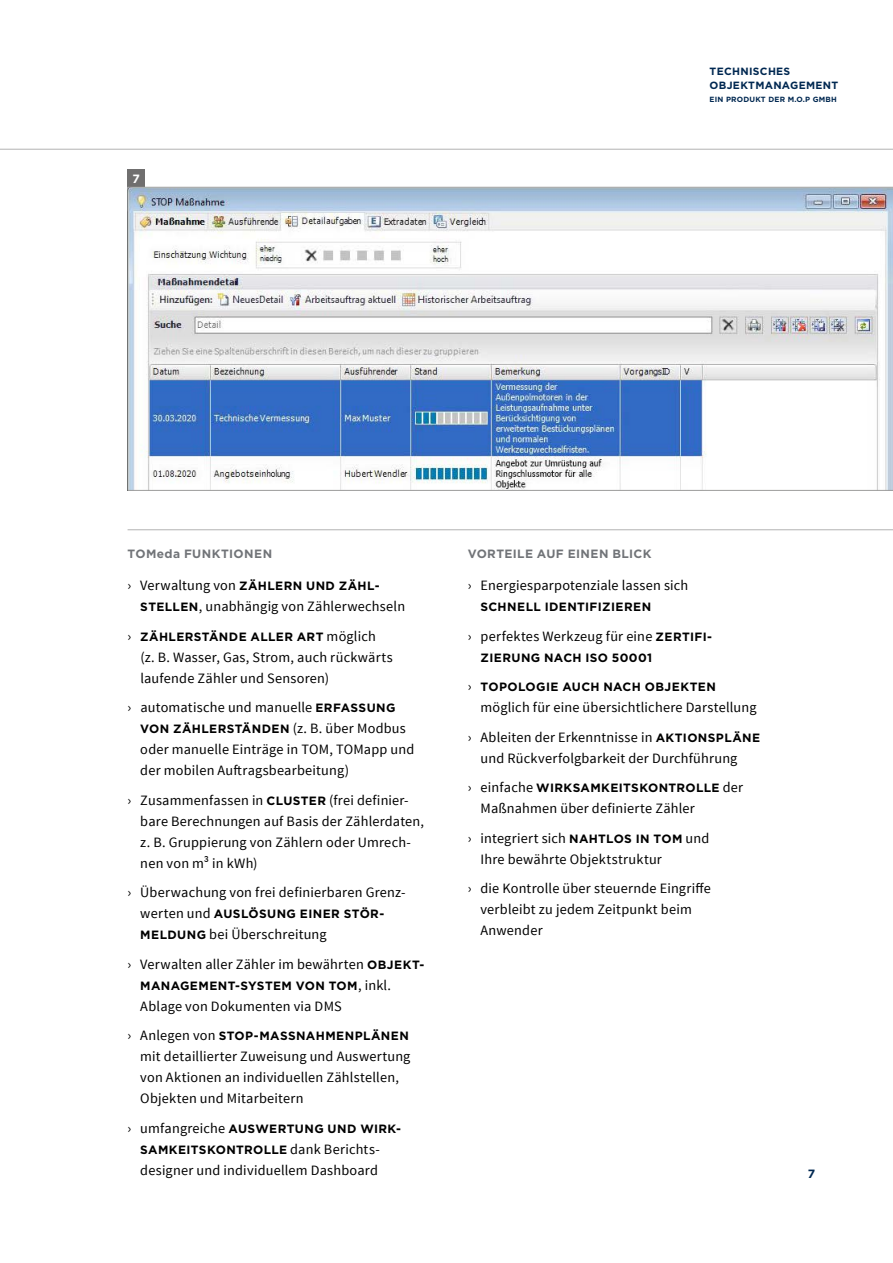
<style>
.page{position:relative;width:893px;height:1263px;background:#fff}
.page>*{position:absolute;margin:0;border:0;box-sizing:border-box;transform-origin:0 0}
.t1{font:14.25px/21px "Source Sans Pro";letter-spacing:.015em;color:#000}
.t2{font:700 12px/21px "Gotham";letter-spacing:.03em;color:#000}
.t3{font:700 12px "Gotham";letter-spacing:.035em;color:#717478}
.t4{font:700 12px "Gotham";color:#002851}
.t5{font:700 12px "Gotham";color:#fff}
.t6{font:700 10.5px/13.5px "Gotham";letter-spacing:.03em;color:#002851}
.t7{font:700 7.5px "Gotham";letter-spacing:.025em;color:#002851}
.s1{font-family:"Source Sans Pro";font-weight:400;font-size:14.25px}
.s2{font-family:"Gotham";font-weight:700;font-size:12px}
</style>
<div class="page">
<hr style="left:0;top:149px;width:893px;height:1px;background:#b3b2b2">
<hr style="left:128px;top:529px;width:765px;height:1px;background:#b3b2b2">
<div style="left:128px;top:170px;width:17px;height:17px;background:#706f6f"></div>
<svg style="left:128px;top:187px;width:765px;height:304px"></svg>
<p class="t5" style="left:132px;top:172px;width:9px">7</p>
<p class="t6" style="left:710px;top:65px;width:130px">TECHNISCHES<br>OBJEKTMANAGEMENT</p>
<p class="t7" style="left:710px;top:95px;width:129px">EIN PRODUKT DER M.O.P GMBH</p>
<p class="t3" style="left:128px;top:547px;width:146px">TOMeda FUNKTIONEN</p>
<p class="t3" style="left:468px;top:547px;width:185px">VORTEILE AUF EINEN BLICK</p>
<p class="t2" style="left:128px;top:575px;width:252px"><span class="s1">› Verwaltung von</span> ZÄHLERN UND ZÄHL-</p>
<p class="t1" style="left:140px;top:596px;width:266px"><span class="s2">STELLEN</span>, unabhängig von Zählerwechseln</p>
<p class="t2" style="left:128px;top:626px;width:250px"><span class="s1">›</span> ZÄHLERSTÄNDE ALLER ART <span class="s1">möglich</span></p>
<p class="t1" style="left:140px;top:647px;width:254px">(z. B. Wasser, Gas, Strom, auch rückwärts laufende Zähler und Sensoren)</p>
<p class="t1" style="left:128px;top:697px;width:269px">› automatische und manuelle <span class="s2">ERFASSUNG</span></p>
<p class="t2" style="left:140px;top:718px;width:267px">VON ZÄHLERSTÄNDEN <span class="s1">(z. B. über Modbus</span></p>
<p class="t1" style="left:140px;top:739px;width:276px">oder manuelle Einträge in TOM, TOMapp und der mobilen Auftragsbearbeitung)</p>
<p class="t1" style="left:140px;top:790px;width:285px;text-indent:-13px">› Zusammenfassen in <span class="s2">CLUSTER</span> (frei definier&shy;bare Berechnungen auf Basis der Zählerdaten, z. B. Gruppierung von Zählern oder Umrech&shy;nen von m³ in kWh)</p>
<p class="t1" style="left:128px;top:882px;width:280px">› Überwachung von frei definierbaren Grenz-</p>
<p class="t2" style="left:140px;top:903px;width:244px"><span class="s1">werten und</span> AUSLÖSUNG EINER STÖR-</p>
<p class="t1" style="left:128px;top:920px;width:297px;line-height:29.5px;text-indent:13px"><span class="s2">MELDUNG</span> bei Überschreitung<br>› Verwalten aller Zähler im bewährten <span class="s2">OBJEKT-</span></p>
<p class="t2" style="left:140px;top:975px;width:252px">MANAGEMENT-SYSTEM VON TOM<span class="s1">, inkl.</span></p>
<p class="t1" style="left:140px;top:996px;width:203px">Ablage von Dokumenten via DMS</p>
<p class="t2" style="left:128px;top:1025px;width:283px"><span class="s1">› Anlegen von</span> STOP-MASSNAHMENPLÄNEN</p>
<p class="t1" style="left:140px;top:1046px;width:272px">mit detaillierter Zuweisung und Auswertung von Aktionen an individuellen Zählstellen,<br>Objekten und Mitarbeitern</p>
<p class="t2" style="left:140px;top:1118px;width:262px;text-indent:-13px"><span class="s1">› umfangreiche</span> AUSWERTUNG UND WIRK-<br>SAMKEITSKONTROLLE <span class="s1">dank Berichts-</span></p>
<p class="t1" style="left:140px;top:1160px;width:239px">designer und individuellem Dashboard</p>
<p class="t1" style="left:468px;top:575px;width:222px">› Energiesparpotenziale lassen sich</p>
<p class="t2" style="left:480px;top:596px;width:172px">SCHNELL IDENTIFIZIEREN</p>
<p class="t1" style="left:468px;top:626px;width:245px">› perfektes Werkzeug für eine <span class="s2">ZERTIFI-</span></p>
<p class="t2" style="left:480px;top:647px;width:173px">ZIERUNG NACH ISO 50001</p>
<p class="t2" style="left:468px;top:676px;width:250px"><span class="s1">›</span> TOPOLOGIE AUCH NACH OBJEKTEN</p>
<p class="t1" style="left:468px;top:693px;width:294px;line-height:29.5px;text-align:right">möglich für eine übersichtlichere Darstellung<br>› Ableiten der Erkenntnisse in <span class="s2">AKTIONSPLÄNE</span></p>
<p class="t1" style="left:480px;top:748px;width:258px">und Rückverfolgbarkeit der Durchführung</p>
<p class="t2" style="left:468px;top:777px;width:277px"><span class="s1">› einfache</span> WIRKSAMKEITSKONTROLLE <span class="s1">der</span></p>
<p class="t1" style="left:468px;top:794px;width:243px;line-height:29.5px;text-align:center">Maßnahmen über definierte Zähler<br>› integriert sich <span class="s2">NAHTLOS IN TOM</span> und</p>
<p class="t1" style="left:468px;top:844px;width:245px;line-height:29.5px;text-indent:13px">Ihre bewährte Objektstruktur<br>› die Kontrolle über steuernde Eingriffe</p>
<p class="t1" style="left:480px;top:899px;width:213px">verbleibt zu jedem Zeitpunkt beim<br>Anwender</p>
<p class="t4" style="left:808px;top:1167px;width:9px">7</p>
</div>
